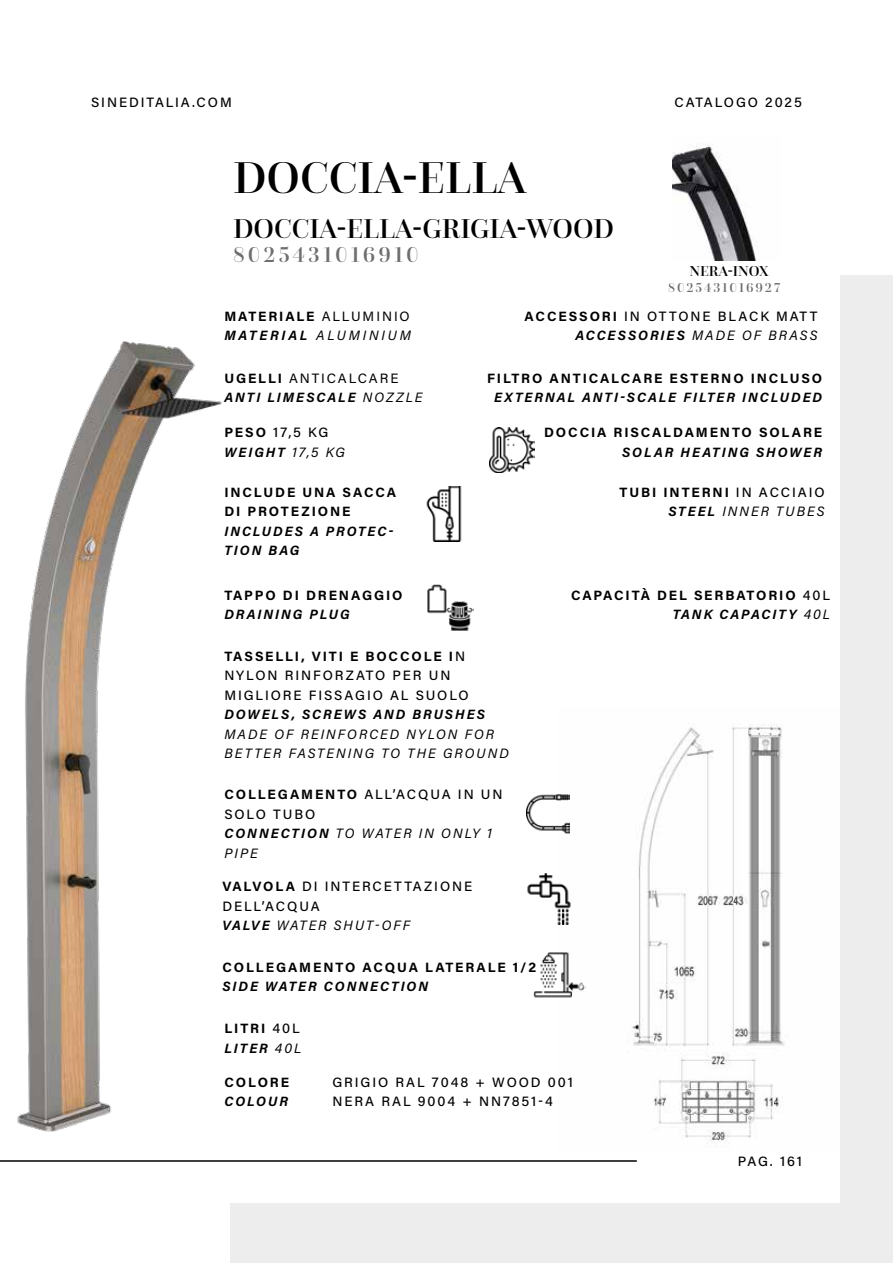
<style>
.page{position:relative;width:893px;height:1263px;background:#fff}
.page>*{position:absolute;margin:0;border:0;box-sizing:border-box;transform-origin:0 0}
.t1{font:500 46.5px "Questa Grande";color:#000}
.t2{font:500 28.5px "Questa Grande";color:#000}
.t3{font:500 22.5px "Questa Grande";letter-spacing:.14em;color:#6d6e6d}
.t4{font:500 15px "Questa Grande";color:#000}
.t5{font:500 13.5px/19.5px "Acumin Pro";letter-spacing:.14em;color:#000}
.t6{font:700 13.5px/19.5px "Acumin Pro";letter-spacing:.14em;color:#000}
.t7{font:italic 700 13.5px/19.5px "Acumin Pro";letter-spacing:.145em;color:#000}
.t8{font:italic 13.5px/19.5px "Acumin Pro";letter-spacing:.15em;color:#000}
.t9{font:500 13.5px "Questa Grande";letter-spacing:.14em;color:#6d6e6d}
.s1{font-weight:400}
.s2{font-style:italic}
.s3{font-weight:400;font-style:italic}
.s4{font-style:normal}
.s5{font-weight:400;font-style:normal}
.s6{font-weight:700}
.s7{font-weight:700;font-style:italic}
.s8{font-weight:500}
</style>
<div class="page">
<div style="left:231px;top:276px;width:662px;height:987px;background:#ededee"></div>
<div style="left:53px;top:60px;width:787px;height:1143px;background:#fff"></div>
<img style="left:17px;top:341px;width:205px;height:791px">
<img style="left:559px;top:723px;width:226px;height:424px">
<img style="left:489px;top:427px;width:46px;height:46px">
<img style="left:426px;top:487px;width:36px;height:54px">
<img style="left:427px;top:584px;width:46px;height:47px">
<img style="left:526px;top:792px;width:44px;height:43px">
<img style="left:527px;top:873px;width:48px;height:51px">
<img style="left:533px;top:950px;width:53px;height:53px">
<img style="left:672px;top:144px;width:84px;height:117px">
<hr style="left:0;top:1160px;width:637px;height:2px;background:#000">
<p class="t5" style="left:91px;top:92px;width:142px">SINEDITALIA.COM</p>
<p class="t5" style="left:675px;top:92px;width:129px">CATALOGO 2025</p>
<h1 class="t1" style="left:233px;top:149px;width:295px">DOCCIA-ELLA</h1>
<h2 class="t2" style="left:233px;top:211px;width:382px">DOCCIA-ELLA-GRIGIA-WOOD</h2>
<h3 class="t3" style="left:233px;top:241px;width:187px">8025431016910</h3>
<p class="t4" style="left:689px;top:262px;width:81px">NERA-INOX</p>
<p class="t9" style="left:668px;top:279px;width:114px">8025431016927</p>
<p class="t6" style="left:224px;top:306px;width:188px">MATERIALE <span class="s1">ALLUMINIO<br></span><span class="s2">MATERIAL</span> <span class="s3">ALUMINIUM</span></p>
<p class="t7" style="left:224px;top:368px;width:200px"><span class="s4">UGELLI</span> <span class="s5">ANTICALCARE<br></span>ANTI LIMESCALE <span class="s1">NOZZLE</span></p>
<p class="t5" style="left:224px;top:422px;width:122px"><span class="s6">PESO</span> 17,5 KG<br><span class="s7">WEIGHT</span> <span class="s3">17,5 KG</span></p>
<p class="t6" style="left:224px;top:482px;width:173px">INCLUDE UNA SACCA<br>DI PROTEZIONE</p>
<p class="t7" style="left:224px;top:521px;width:171px">INCLUDES A PROTEC-<br>TION BAG</p>
<p class="t5" style="left:524px;top:306px;width:294px;text-align:right"><span class="s6">ACCESSORI</span> IN OTTONE BLACK MATT<br><span class="s7">ACCESSORIES</span> <span class="s3">MADE OF BRASS</span></p>
<p class="t6" style="left:487px;top:368px;width:337px">FILTRO ANTICALCARE ESTERNO INCLUSO</p>
<p class="t7" style="left:494px;top:387px;width:330px">EXTERNAL ANTI-SCALE FILTER INCLUDED</p>
<p class="t6" style="left:544px;top:422px;width:280px">DOCCIA RISCALDAMENTO SOLARE</p>
<p class="t7" style="left:622px;top:442px;width:202px">SOLAR HEATING SHOWER</p>
<p class="t6" style="left:619px;top:482px;width:207px;text-align:right">TUBI INTERNI <span class="s8">IN ACCIAIO<br></span><span class="s2">STEEL</span> <span class="s3">INNER TUBES</span></p>
<p class="t6" style="left:224px;top:585px;width:180px">TAPPO DI DRENAGGIO</p>
<p class="t7" style="left:224px;top:604px;width:127px">DRAINING PLUG</p>
<p class="t5" style="left:224px;top:646px;width:246px"><span class="s6">TASSELLI, VITI E BOCCOLE I</span>N<br>NYLON RINFORZATO PER UN<br>MIGLIORE FISSAGIO AL SUOLO</p>
<p class="t7" style="left:224px;top:704px;width:262px">DOWELS, SCREWS AND BRUSHES</p>
<p class="t8" style="left:224px;top:724px;width:286px">MADE OF REINFORCED NYLON FOR<br>BETTER FASTENING TO THE GROUND</p>
<p class="t5" style="left:224px;top:784px;width:280px"><span class="s6">COLLEGAMENTO</span> ALL’ACQUA IN UN<br>SOLO TUBO<br><span class="s7">CONNECTION</span> <span class="s3">TO WATER IN ONLY 1<br>PIPE</span></p>
<p class="t5" style="left:222px;top:876px;width:251px"><span class="s6">VALVOLA</span> DI INTERCETTAZIONE<br>DELL’ACQUA<br><span class="s7">VALVE</span> <span class="s3">WATER SHUT-OFF</span></p>
<p class="t6" style="left:222px;top:957px;width:315px">COLLEGAMENTO ACQUA LATERALE 1/2</p>
<p class="t7" style="left:222px;top:976px;width:207px">SIDE WATER CONNECTION</p>
<p class="t6" style="left:571px;top:585px;width:260px;text-align:right">CAPACITÀ DEL SERBATORIO <span class="s8">40L<br></span><span class="s2">TANK CAPACITY</span> <span class="s3">40L</span></p>
<p class="t6" style="left:224px;top:1018px;width:78px">LITRI <span class="s8">40L<br></span><span class="s2">LITER</span> <span class="s3">40L</span></p>
<p class="t6" style="left:224px;top:1071px;width:66px">COLORE</p>
<p class="t5" style="left:332px;top:1071px;width:242px">GRIGIO RAL 7048 + WOOD 001</p>
<p class="t7" style="left:224px;top:1091px;width:65px">COLOUR</p>
<p class="t5" style="left:332px;top:1091px;width:222px">NERA RAL 9004 + NN7851-4</p>
<p class="t5" style="left:738px;top:1151px;width:65px">PAG. 161</p>
</div>
